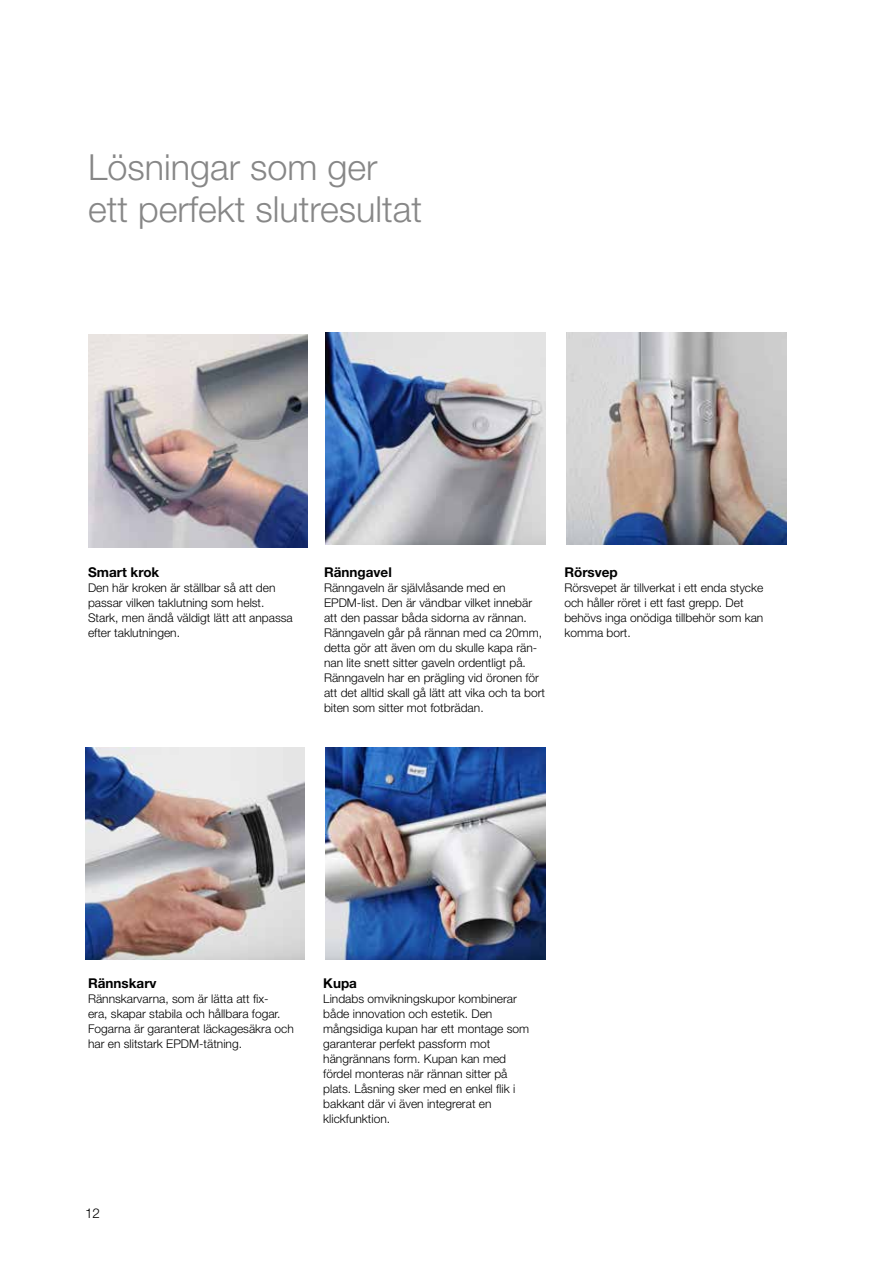
<style>
.page{position:relative;width:893px;height:1263px;background:#fff}
.page>*{position:absolute;margin:0;border:0;box-sizing:border-box;transform-origin:0 0}
.t1{font:300 36px/42px "Helvetica Neue LT Pro";color:#878787}
.t2{font:700 13.5px "Helvetica Neue LT Pro";color:#000}
.t3{font:300 13.5px "Helvetica Neue LT Pro";color:#000}
.t4{font:300 12px/15px "Helvetica Neue LT Pro";color:#000}
</style>
<div class="page">
<img style="left:567px;top:332px;width:220px;height:212px">
<img style="left:85px;top:747px;width:219px;height:213px">
<img style="left:325px;top:747px;width:220px;height:213px">
<img style="left:325px;top:332px;width:221px;height:212px">
<img style="left:88px;top:335px;width:220px;height:212px">
<h1 class="t1" style="left:88px;top:145px;width:336px">Lösningar som ger ett perfekt slutresultat</h1>
<p class="t2" style="left:88px;top:563px;width:73px">Smart krok</p>
<p class="t4" style="left:88px;top:580px;width:206px">Den här kroken är ställbar så att den passar vilken taklutning som helst.<br>Stark, men ändå väldigt lätt att anpassa efter taklutningen.</p>
<p class="t2" style="left:324px;top:563px;width:69px">Ränngavel</p>
<p class="t4" style="left:324px;top:580px;width:222px">Ränngaveln är självlåsande med en EPDM-list. Den är vändbar vilket innebär att den passar båda sidorna av rännan.<br>Ränngaveln går på rännan med ca 20mm, detta gör att även om du skulle kapa rän&shy;nan lite snett sitter gaveln ordentligt på.<br>Ränngaveln har en prägling vid öronen för att det alltid skall gå lätt att vika och ta bort biten som sitter mot fotbrädan.</p>
<p class="t2" style="left:564px;top:563px;width:55px">Rörsvep</p>
<p class="t4" style="left:564px;top:580px;width:200px">Rörsvepet är tillverkat i ett enda stycke och håller röret i ett fast grepp. Det behövs inga onödiga tillbehör som kan komma bort.</p>
<p class="t2" style="left:88px;top:974px;width:70px">Rännskarv</p>
<p class="t4" style="left:88px;top:991px;width:207px">Rännskarvarna, som är lätta att fix-<br>era, skapar stabila och hållbara fogar.<br>Fogarna är garanterat läckagesäkra och har en slitstark EPDM-tätning.</p>
<p class="t2" style="left:323px;top:974px;width:35px">Kupa</p>
<p class="t4" style="left:323px;top:991px;width:208px">Lindabs omvikningskupor kombinerar både innovation och estetik. Den mångsidiga kupan har ett montage som garanterar perfekt passform mot hängrännans form. Kupan kan med fördel monteras när rännan sitter på plats. Låsning sker med en enkel flik i bakkant där vi även integrerat en klickfunktion.</p>
<p class="t3" style="left:85px;top:1205px;width:17px">12</p>
</div>
